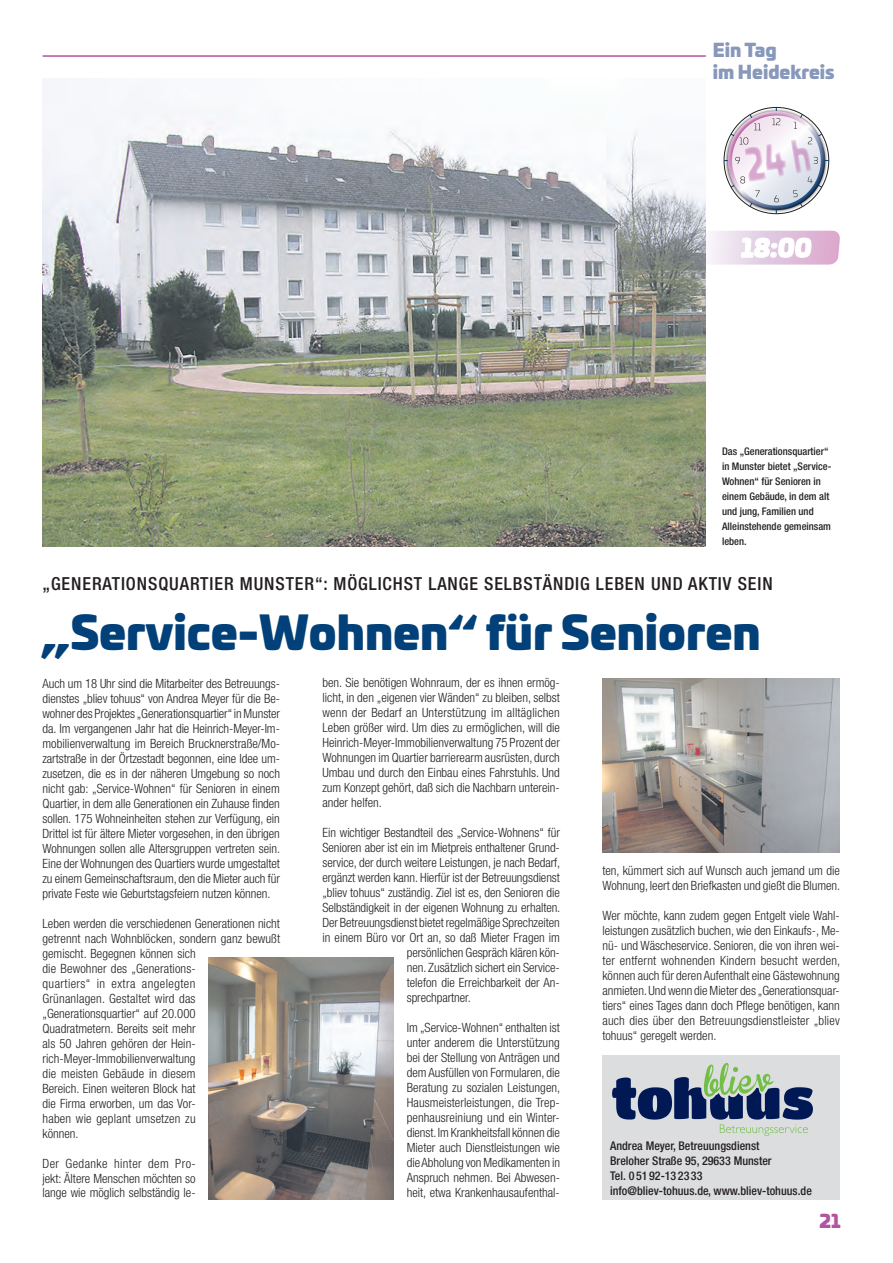
<style>
.page{position:relative;width:893px;height:1263px;background:#fff}
.page>*{position:absolute;margin:0;border:0;box-sizing:border-box;transform-origin:0 0}
.t1{font:45px "Univia Pro Ultra";color:#014078}
.t2{font:24px "Univia Pro Ultra";color:#fff}
.t3{font:500 condensed 18px "Helvetica Neue";letter-spacing:.05em;color:#231f20}
.t4{font:18px/21.6px "Univia Pro Ultra";color:#8898ba}
.t5{font:18px "Univia Pro Ultra";color:#b254a1}
.t6{font:300 condensed 12.75px/15px "Helvetica Neue";color:#231f20;text-align:justify}
.t7{font:500 condensed 12px/15px "Helvetica Neue";color:#231f20}
.t8{font:500 condensed 10.5px/15px "Helvetica Neue";color:#231f20}
</style>
<div class="page">
<hr style="left:43px;top:55px;width:663px;height:2px;background:#b254a1">
<svg style="left:708px;top:231px;width:132px;height:34px;background:#e7d0e4"></svg>
<img style="left:43px;top:79px;width:663px;height:467px">
<hr style="left:724px;top:160px;width:105px;height:1px;background:#014078">
<hr style="left:776px;top:107px;width:1px;height:107px;background:#014078">
<div style="left:725px;top:108px;width:103px;height:105px;background:#231f20;opacity:.75"></div>
<div style="left:727px;top:110px;width:94px;height:75px;background:#fff;opacity:.75"></div>
<div style="left:728px;top:123px;width:99px;height:89px;background:#231f20;opacity:.75"></div>
<svg style="left:731px;top:114px;width:91px;height:93px"></svg>
<img style="left:208px;top:958px;width:185px;height:241px">
<img style="left:602px;top:678px;width:238px;height:175px">
<div style="left:602px;top:1055px;width:238px;height:144px;background:#dcdddf"></div>
<svg style="left:612px;top:1063px;width:201px;height:73px"></svg>
<h3 class="t4" style="left:713px;top:38px;width:123px">Ein Tag<br>im Heidekreis</h3>
<h2 class="t2" style="left:740px;top:228px;width:75px">18:00</h2>
<p class="t8" style="left:722px;top:444px;width:111px">Das „Generationsquartier“ in Munster bietet „Service-<br>Wohnen“ für Senioren in einem Gebäude, in dem alt und jung, Familien und<br>Alleinstehende gemeinsam leben.</p>
<h3 class="t3" style="left:43px;top:573px;width:732px">„GENERATIONSQUARTIER MUNSTER“: MÖGLICHST LANGE SELBSTÄNDIG LEBEN UND AKTIV SEIN</h3>
<h1 class="t1" style="left:43px;top:595px;width:720px">„Service-Wohnen“ für Senioren</h1>
<p class="t6" style="left:43px;top:675px;width:239px">Auch um 18 Uhr sind die Mitarbeiter des Betreuungs&shy;dienstes „bliev tohuus“ von Andrea Meyer für die Be&shy;wohner des Projektes „Generationsquartier“ in Munster da. Im vergangenen Jahr hat die Heinrich-Meyer-Im&shy;mobilienverwaltung im Bereich Brucknerstraße/Mo&shy;zartstraße in der Örtzestadt begonnen, eine Idee um&shy;zusetzen, die es in der näheren Umgebung so noch nicht gab: „Service-Wohnen“ für Senioren in einem Quartier, in dem alle Generationen ein Zuhause finden sollen. 175 Wohneinheiten stehen zur Verfügung, ein Drittel ist für ältere Mieter vorgesehen, in den übrigen Wohnungen sollen alle Altersgruppen vertreten sein.<br>Eine der Wohnungen des Quartiers wurde umgestaltet zu einem Gemeinschaftsraum, den die Mieter auch für private Feste wie Geburtstagsfeiern nutzen können.</p>
<p class="t6" style="left:43px;top:915px;width:239px;text-align:left">Leben werden die verschiedenen Generationen nicht getrennt nach Wohnblöcken, sondern ganz bewußt gemischt. Begegnen können sich<br>die Bewohner des „Generations-<br>quartiers“ in extra angelegten<br>Grünanlagen. Gestaltet wird das „Generationsquartier“ auf 20.000<br>Quadratmetern. Bereits seit mehr<br>als 50 Jahren gehören der Hein&shy;rich-Meyer-Immobilienverwaltung<br>die meisten Gebäude in diesem<br>Bereich. Einen weiteren Block hat<br>die Firma erworben, um das Vor-<br>haben wie geplant umsetzen zu<br>können.</p>
<p class="t6" style="left:43px;top:1155px;width:155px">Der Gedanke hinter dem Pro&shy;jekt: Ältere Menschen möchten so lange wie möglich selbständig le-</p>
<p class="t6" style="left:322px;top:675px;width:239px">ben. Sie benötigen Wohnraum, der es ihnen ermög&shy;licht, in den „eigenen vier Wänden“ zu bleiben, selbst wenn der Bedarf an Unterstützung im alltäglichen Leben größer wird. Um dies zu ermöglichen, will die Heinrich-Meyer-Immobilienverwaltung 75 Prozent der Wohnungen im Quartier barrierearm ausrüsten, durch Umbau und durch den Einbau eines Fahrstuhls. Und zum Konzept gehört, daß sich die Nachbarn unterein&shy;ander helfen.</p>
<p class="t6" style="left:322px;top:825px;width:239px">Ein wichtiger Bestandteil des „Service-Wohnens“ für</p>
<p class="t6" style="left:322px;top:840px;width:239px">Senioren aber ist ein im Mietpreis enthaltener Grund-</p>
<p class="t6" style="left:322px;top:855px;width:239px">service, der durch weitere Leistungen, je nach Bedarf,</p>
<p class="t6" style="left:322px;top:870px;width:239px">ergänzt werden kann. Hierfür ist der Betreuungsdienst</p>
<p class="t6" style="left:322px;top:885px;width:239px">„bliev tohuus“ zuständig. Ziel ist es, den Senioren die</p>
<p class="t6" style="left:322px;top:900px;width:239px">Selbständigkeit in der eigenen Wohnung zu erhalten.</p>
<p class="t6" style="left:322px;top:915px;width:239px">Der Betreuungsdienst bietet regelmäßige Sprechzeiten</p>
<p class="t6" style="left:322px;top:930px;width:239px">in einem Büro vor Ort an, so daß Mieter Fragen im</p>
<p class="t6" style="left:407px;top:945px;width:155px">persönlichen Gespräch klären kön-</p>
<p class="t6" style="left:407px;top:960px;width:155px">nen. Zusätzlich sichert ein Service-</p>
<p class="t6" style="left:407px;top:975px;width:154px">telefon die Erreichbarkeit der An-</p>
<p class="t6" style="left:407px;top:990px;width:66px">sprechpartner.</p>
<p class="t6" style="left:407px;top:1020px;width:155px">Im „Service-Wohnen“ enthalten ist unter anderem die Unterstützung bei der Stellung von Anträgen und dem Ausfüllen von Formularen, die Beratung zu sozialen Leistungen, Hausmeisterleistungen, die Trep&shy;penhausreiniung und ein Winter&shy;dienst. Im Krankheitsfall können die Mieter auch Dienstleistungen wie die Abholung von Medikamenten in Anspruch nehmen. Bei Abwesen&shy;heit, etwa Krankenhausaufenthal-</p>
<p class="t6" style="left:602px;top:863px;width:239px">ten, kümmert sich auf Wunsch auch jemand um die<br>Wohnung, leert den Briefkasten und gießt die Blumen.</p>
<p class="t6" style="left:602px;top:908px;width:239px">Wer möchte, kann zudem gegen Entgelt viele Wahl&shy;leistungen zusätzlich buchen, wie den Einkaufs-, Me&shy;nü- und Wäscheservice. Senioren, die von ihren wei&shy;ter entfernt wohnenden Kindern besucht werden, können auch für deren Aufenthalt eine Gästewohnung anmieten. Und wenn die Mieter des „Generationsquar&shy;tiers“ eines Tages dann doch Pflege benötigen, kann auch dies über den Betreuungsdienstleister „bliev tohuus“ geregelt werden.</p>
<p class="t7" style="left:610px;top:1138px;width:203px">Andrea Meyer, Betreuungsdienst<br>Breloher Straße 95, 29633 Munster<br>Tel. 0 51 92-13 23 33<br>info@bliev-tohuus.de, www.bliev-tohuus.de</p>
<h3 class="t5" style="left:820px;top:1205px;width:23px">21</h3>
</div>
